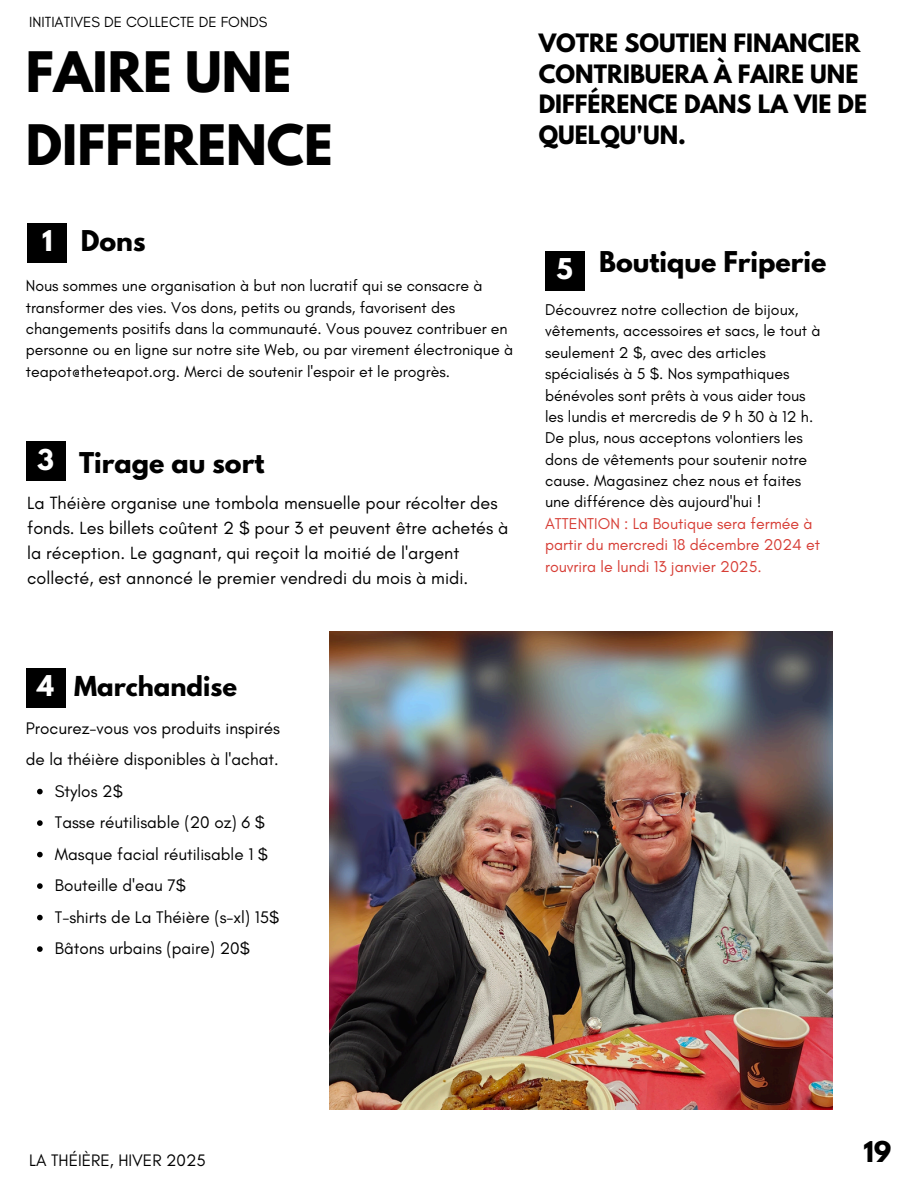
<style>
.page{position:relative;width:918px;height:1188px;background:#fff}
.page>*{position:absolute;margin:0;border:0;box-sizing:border-box;transform-origin:0 0}
.t1{font:700 49.35px/73.2px "League Spartan";color:#000}
.t2{font:700 25.35px "League Spartan";color:#000}
.t3{font:700 25.35px "League Spartan";color:#fff}
.t4{font:700 24.3px "League Spartan";color:#000}
.t5{font:700 22.35px/30.3px "League Spartan";color:#000}
.t6{font:18px/24.8px "Glacial Indifference";color:#000}
.t7{font:17.1px/31.5px "Glacial Indifference";color:#000}
.t8{font:16.95px "Glacial Indifference";color:#000}
.t9{font:15.9px/21.3px "Glacial Indifference";color:#000}
.t10{font:15.9px/21.3px "Glacial Indifference";color:#d73d35}
.t11{font:15px "Glacial Indifference";color:#000}
</style>
<div class="page">
<div style="left:27px;top:223px;width:40px;height:40px;background:#000"></div>
<div style="left:26px;top:668px;width:40px;height:40px;background:#000"></div>
<div style="left:26px;top:441px;width:40px;height:40px;background:#000"></div>
<img style="left:330px;top:631px;width:502px;height:478px">
<svg style="left:37px;top:789px;width:6px;height:5px"></svg>
<svg style="left:37px;top:820px;width:6px;height:6px"></svg>
<svg style="left:37px;top:852px;width:6px;height:5px"></svg>
<svg style="left:37px;top:883px;width:6px;height:6px"></svg>
<svg style="left:37px;top:915px;width:6px;height:5px"></svg>
<svg style="left:37px;top:946px;width:6px;height:6px"></svg>
<div style="left:545px;top:251px;width:40px;height:40px;background:#000"></div>
<h2 class="t11" style="left:29px;top:13px;width:240px">INITIATIVES DE COLLECTE DE FONDS</h2>
<h3 class="t1" style="left:26px;top:42px;width:308px">FAIRE UNE<br>DIFFERENCE</h3>
<p class="t3" style="left:42px;top:228px;width:12px">1</p>
<h2 class="t2" style="left:81px;top:228px;width:66px">Dons</h2>
<p class="t9" style="left:26px;top:275px;width:489px">Nous sommes une organisation à but non lucratif qui se consacre à transformer des vies. Vos dons, petits ou grands, favorisent des changements positifs dans la communauté. Vous pouvez contribuer en personne ou en ligne sur notre site Web, ou par virement électronique à teapot@theteapot.org. Merci de soutenir l'espoir et le progrès.</p>
<h5 class="t3" style="left:37px;top:447px;width:18px">3</h5>
<h2 class="t2" style="left:79px;top:450px;width:187px">Tirage au sort</h2>
<p class="t6" style="left:27px;top:491px;width:483px">La Théière organise une tombola mensuelle pour récolter des fonds. Les billets coûtent 2 $ pour 3 et peuvent être achetés à la réception. Le gagnant, qui reçoit la moitié de l'argent collecté, est annoncé le premier vendredi du mois à midi.</p>
<p class="t5" style="left:539px;top:31px;width:330px">VOTRE SOUTIEN FINANCIER<br>CONTRIBUERA À FAIRE UNE<br>DIFFÉRENCE DANS LA VIE DE<br>QUELQU'UN.</p>
<p class="t3" style="left:557px;top:256px;width:18px">5</p>
<p class="t2" style="left:599px;top:249px;width:229px">Boutique Friperie</p>
<h4 class="t9" style="left:545px;top:299px;width:277px">Découvrez notre collection de bijoux, vêtements, accessoires et sacs, le tout à seulement 2 $, avec des articles spécialisés à 5 $. Nos sympathiques bénévoles sont prêts à vous aider tous les lundis et mercredis de 9 h 30 à 12 h.<br>De plus, nous acceptons volontiers les dons de vêtements pour soutenir notre cause. Magasinez chez nous et faites une différence dès aujourd'hui !</h4>
<p class="t10" style="left:545px;top:513px;width:277px">ATTENTION : La Boutique sera fermée à partir du mercredi 18 décembre 2024 et rouvrira le lundi 13 janvier 2025.</p>
<p class="t4" style="left:74px;top:674px;width:165px">Marchandise</p>
<h2 class="t7" style="left:26px;top:712px;width:256px">Procurez-vous vos produits inspirés de la théière disponibles à l'achat.</h2>
<h5 class="t7" style="left:55px;top:775px;width:69px">Stylos 2$</h5>
<p class="t7" style="left:55px;top:806px;width:212px">Tasse réutilisable (20 oz) 6 $</p>
<p class="t7" style="left:55px;top:838px;width:215px">Masque facial réutilisable 1 $</p>
<p class="t7" style="left:55px;top:869px;width:133px">Bouteille d'eau 7$</p>
<p class="t7" style="left:55px;top:901px;width:226px">T-shirts de La Théière (s-xl) 15$</p>
<p class="t7" style="left:55px;top:932px;width:197px">Bâtons urbains (paire) 20$</p>
<h6 class="t3" style="left:37px;top:674px;width:18px">4</h6>
<p class="t8" style="left:29px;top:1150px;width:178px">LA THÉIÈRE, HIVER 2025</p>
<p class="t2" style="left:863px;top:1139px;width:29px">19</p>
</div>
